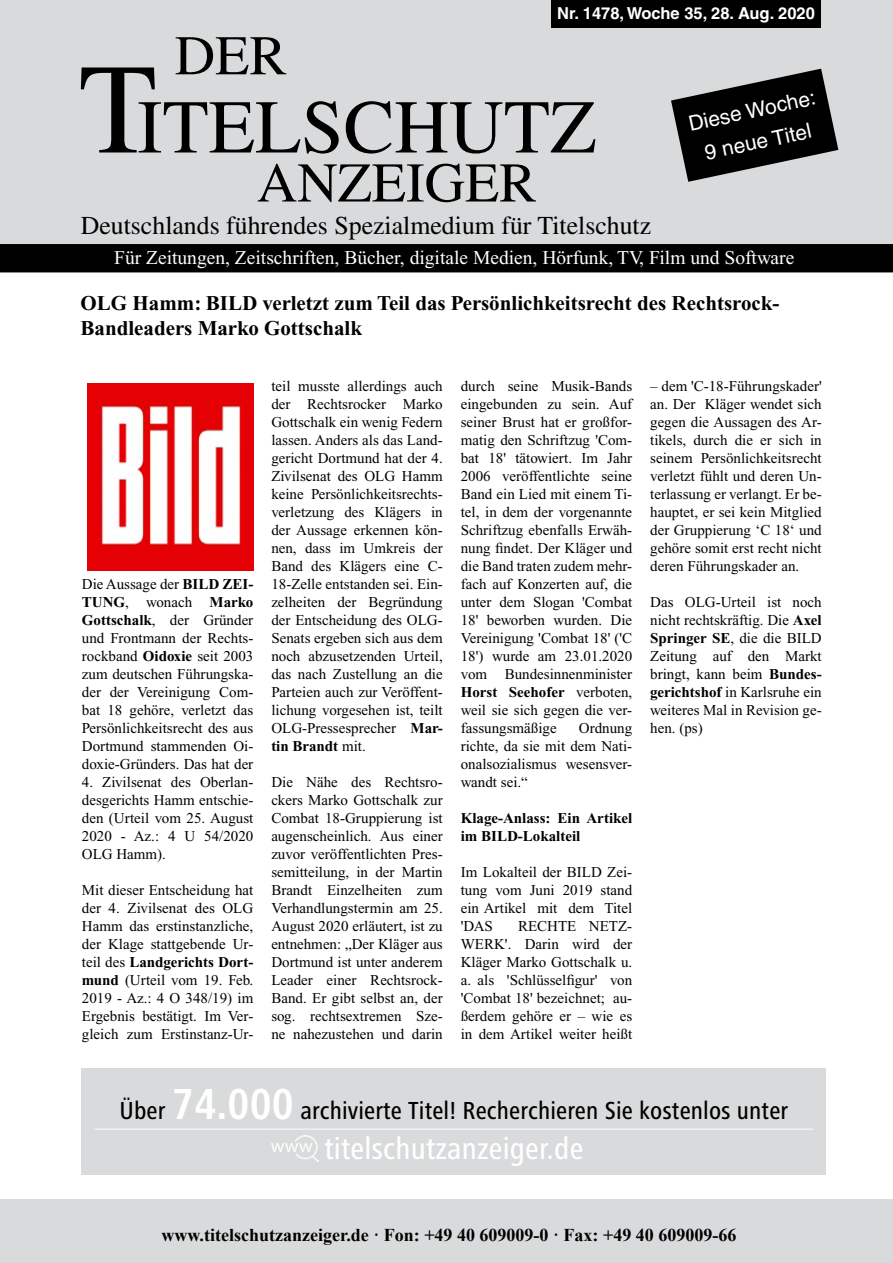
<style>
.page{position:relative;width:893px;height:1263px;background:#fff}
.page>*{position:absolute;margin:0;border:0;box-sizing:border-box;transform-origin:0 0}
.t1{font:75.9px "Times";color:#000}
.t2{font:55.95px "Times";color:#000}
.t3{font:500 condensed 31.5px "Frutiger Next LT";letter-spacing:.005em;color:#fff}
.t4{font:25.8px "Times";color:#000}
.t5{font:500 condensed 25.5px "Frutiger Next LT";letter-spacing:.005em;color:#000}
.R-Überschrift{font:700 21px/25.2px "Times New Roman";color:#000}
.t6{font:21px/31.5px "Helvetica";color:#fff;text-align:center}
.t7{font:19.5px "Times New Roman";color:#fff}
.t8{font:700 18px "Times New Roman";color:#000}
.t9{font:700 16.5px "Helvetica";color:#fff}
.R-Fließtext{font:15px/18px "Times New Roman";color:#000;text-align:justify}
.R-Fließtext-2{font:700 15px/18px "Times New Roman";color:#000}
.s1{font-size:128.4px}
.s2{font-weight:700}
.s3{font-weight:700;font-size:45px;color:#fff}
</style>
<div class="page">
<div style="left:0;top:0;width:893px;height:253px;background:#d9dadb"></div>
<div style="left:0;top:244px;width:893px;height:28px;background:#000"></div>
<div style="left:551px;top:0;width:269px;height:27px;background:#000"></div>
<svg style="left:671px;top:69px;width:167px;height:113px"></svg>
<div style="left:0;top:1199px;width:893px;height:64px;background:#d9dadb"></div>
<div style="left:82px;top:1068px;width:744px;height:107px;background:#d9dadb"></div>
<hr style="left:95px;top:1129px;width:718px;height:1px;background:#fff">
<img style="left:272px;top:1135px;width:47px;height:27px">
<img style="left:88px;top:383px;width:165px;height:188px">
<p class="t9" style="left:557px;top:3px;width:259px">Nr. 1478, Woche 35, 28. Aug. 2020</p>
<p class="t2" style="left:175px;top:24px;width:114px">DER</p>
<p class="t1" style="left:79px;top:84px;width:519px"><span class="s1">T</span>ITELSCHUTZ</p>
<p class="t2" style="left:257px;top:151px;width:281px">ANZEIGER</p>
<p class="t4" style="left:81px;top:211px;width:572px">Deutschlands führendes Spezialmedium für Titelschutz</p>
<p class="t7" style="left:114px;top:247px;width:682px">Für Zeitungen, Zeitschriften, Bücher, digitale Medien, Hörfunk, TV, Film und Software</p>
<p class="t6" style="left:686px;top:108px;width:131px;rotate:-12deg">Diese Woche:<br>9 neue Titel</p>
<p class="R-Überschrift" style="left:81px;top:290px;width:700px">OLG Hamm: BILD verletzt zum Teil das Persönlichkeitsrecht des Rechtsrock-<br>Bandleaders Marko Gottschalk</p>
<p class="R-Fließtext" style="left:82px;top:575px;width:173px">Die Aussage der <span class="s2">BILD ZEI-TUNG</span>, wonach <span class="s2">Marko Gottschalk</span>, der Gründer und Frontmann der Rechts&shy;rockband <span class="s2">Oidoxie</span> seit 2003 zum deutschen Führungska&shy;der der Vereinigung Com&shy;bat 18 gehöre, verletzt das Persönlichkeitsrecht des aus Dortmund stammenden Oi&shy;doxie-Gründers. Das hat der</p>
<p class="R-Fließtext" style="left:82px;top:773px;width:173px">4. Zivilsenat des Oberlan&shy;desgerichts Hamm entschie&shy;den (Urteil vom 25. August 2020 - Az.: 4 U 54/2020<br>OLG Hamm).</p>
<p class="R-Fließtext" style="left:82px;top:881px;width:173px">Mit dieser Entscheidung hat der 4. Zivilsenat des OLG Hamm das erstinstanzliche, der Klage stattgebende Ur&shy;teil des <span class="s2">Landgerichts Dort&shy;mund</span> (Urteil vom 19. Feb.<br>2019 - Az.: 4 O 348/19) im Ergebnis bestätigt. Im Ver&shy;gleich zum Erstinstanz-Ur-</p>
<p class="R-Fließtext" style="left:271px;top:377px;width:173px">teil musste allerdings auch der Rechtsrocker Marko Gottschalk ein wenig Federn lassen. Anders als das Land&shy;gericht Dortmund hat der 4.<br>Zivilsenat des OLG Hamm keine Persönlichkeitsrechts&shy;verletzung des Klägers in der Aussage erkennen kön&shy;nen, dass im Umkreis der Band des Klägers eine C-18-Zelle entstanden sei. Ein&shy;zelheiten der Begründung der Entscheidung des OLG-Senats ergeben sich aus dem noch abzusetzenden Urteil, das nach Zustellung an die Parteien auch zur Veröffent&shy;lichung vorgesehen ist, teilt OLG-Pressesprecher <span class="s2">Mar&shy;tin Brandt</span> mit.</p>
<p class="R-Fließtext" style="left:271px;top:773px;width:173px">Die Nähe des Rechtsro&shy;ckers Marko Gottschalk zur Combat 18-Gruppierung ist augenscheinlich. Aus einer zuvor veröffentlichten Pres&shy;semitteilung, in der Martin Brandt Einzelheiten zum Verhandlungstermin am 25.<br>August 2020 erläutert, ist zu entnehmen: „Der Kläger aus Dortmund ist unter anderem Leader einer Rechtsrock-Band. Er gibt selbst an, der sog. rechtsextremen Sze&shy;ne nahezustehen und darin</p>
<p class="R-Fließtext" style="left:461px;top:377px;width:173px">durch seine Musik-Bands eingebunden zu sein. Auf seiner Brust hat er großfor&shy;matig den Schriftzug 'Com&shy;bat 18' tätowiert. Im Jahr 2006 veröffentlichte seine Band ein Lied mit einem Ti&shy;tel, in dem der vorgenannte Schriftzug ebenfalls Erwäh&shy;nung findet. Der Kläger und die Band traten zudem mehr&shy;fach auf Konzerten auf, die unter dem Slogan 'Combat 18' beworben wurden. Die Vereinigung 'Combat 18' ('C 18') wurde am 23.01.2020 vom Bundesinnenminister <span class="s2">Horst Seehofer</span> verboten, weil sie sich gegen die ver&shy;fassungsmäßige</p>
<p class="R-Fließtext" style="left:461px;top:719px;width:173px;text-indent:118px">Ordnung richte, da sie mit dem Nati&shy;onalsozialismus wesensver&shy;wandt sei.“</p>
<p class="R-Fließtext-2" style="left:461px;top:809px;width:173px">Klage-Anlass: Ein Artikel im BILD-Lokalteil</p>
<p class="R-Fließtext" style="left:461px;top:863px;width:173px">Im Lokalteil der BILD Zei&shy;tung vom Juni 2019 stand ein Artikel mit dem Titel 'DAS</p>
<p class="R-Fließtext" style="left:461px;top:917px;width:173px;text-indent:57px">RECHTE NETZ-WERK'. Darin wird der Kläger Marko Gottschalk u. a. als 'Schlüsselfigur' von 'Combat 18' bezeichnet; au&shy;ßerdem gehöre er – wie es in dem Artikel weiter heißt</p>
<p class="R-Fließtext" style="left:650px;top:377px;width:173px">– dem 'C-18-Führungskader' an. Der Kläger wendet sich gegen die Aussagen des Ar&shy;tikels, durch die er sich in seinem Persönlichkeitsrecht verletzt fühlt und deren Un&shy;terlassung er verlangt. Er be&shy;hauptet, er sei kein Mitglied der Gruppierung ‘C 18‘ und gehöre somit erst recht nicht deren Führungskader an.</p>
<p class="R-Fließtext" style="left:650px;top:593px;width:173px">Das OLG-Urteil ist noch nicht rechtskräftig. Die <span class="s2">Axel Springer SE</span>, die die BILD Zeitung auf den Markt bringt, kann beim <span class="s2">Bundes&shy;gerichtshof</span> in Karlsruhe ein weiteres Mal in Revision ge&shy;hen. (ps)</p>
<p class="t5" style="left:120px;top:1096px;width:670px">Über <span class="s3">74.000</span> archivierte Titel! Recherchieren Sie kostenlos unter</p>
<p class="t3" style="left:324px;top:1130px;width:260px">titelschutzanzeiger.de</p>
<p class="t8" style="left:162px;top:1221px;width:576px">www.titelschutzanzeiger.de · Fon: +49 40 609009-0 · Fax: +49 40 609009-66</p>
</div>
